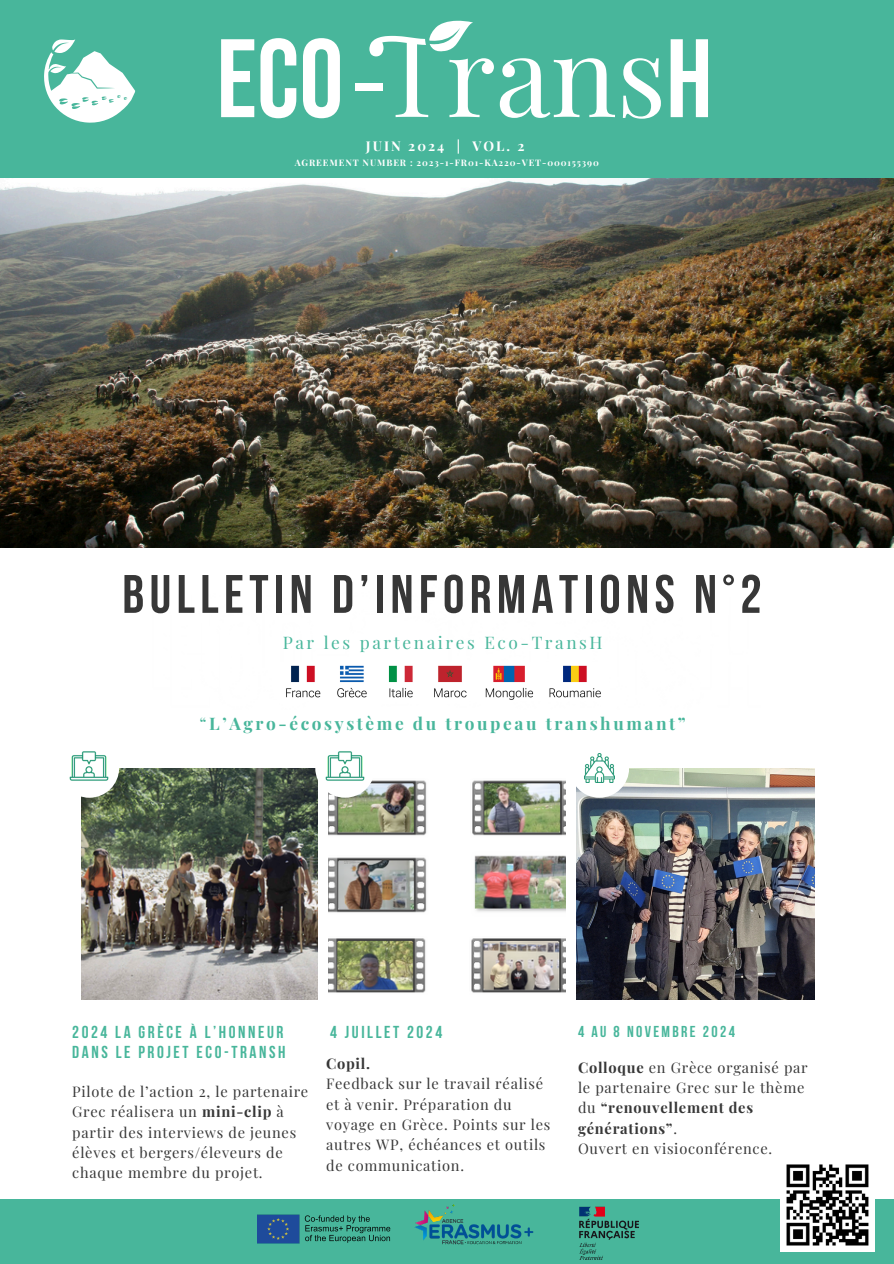
<style>
.page{position:relative;width:894px;height:1264px;background:#fff}
.page>*{position:absolute;margin:0;border:0;box-sizing:border-box;transform-origin:0 0}
.t1{font:700 54px "Bebas Neue";letter-spacing:.1em;color:#373737}
.t2{font:700 17.25px/20.2px "Bebas Neue";letter-spacing:.15em;color:#48b69b}
.t3{font:700 17.25px "Playfair Display";letter-spacing:.15em;color:#48b69b}
.t4{font:17.25px "Playfair Display";letter-spacing:.15em;color:#48b69b}
.t5{font:700 15.75px "Bebas Neue";letter-spacing:.15em;color:#48b69b}
.t6{font:14.55px/20.2px "Playfair Display";letter-spacing:.05em;color:#373737}
.t7{font:700 13.5px "Playfair Display";letter-spacing:.15em;color:#fff}
.t8{font:700 9px "Playfair Display";letter-spacing:.1em;color:#fff}
.s1{font-weight:400}
.s2{font-weight:700}
</style>
<div class="page">
<img style="left:0;top:178px;width:893px;height:369px">
<div style="left:0;top:0;width:893px;height:178px;background:#48b69b"></div>
<img style="left:81px;top:768px;width:236px;height:231px">
<img style="left:329px;top:780px;width:236px;height:213px">
<img style="left:576px;top:768px;width:237px;height:231px">
<div style="left:0;top:1199px;width:893px;height:64px;background:#48b69b"></div>
<div style="left:60px;top:738px;width:59px;height:59px;background:#fff;border-radius:50%"></div>
<img style="left:69px;top:751px;width:40px;height:30px">
<svg style="left:44px;top:39px;width:91px;height:84px"></svg>
<svg style="left:221px;top:39px;width:33px;height:78px"></svg>
<svg style="left:260px;top:38px;width:36px;height:80px"></svg>
<svg style="left:303px;top:38px;width:37px;height:80px"></svg>
<div style="left:355px;top:84px;width:28px;height:7px;background:#fff"></div>
<svg style="left:622px;top:58px;width:38px;height:61px"></svg>
<svg style="left:670px;top:39px;width:37px;height:78px"></svg>
<svg style="left:369px;top:21px;width:246px;height:97px"></svg>
<div style="left:569px;top:738px;width:60px;height:59px;background:#fff;border-radius:50%"></div>
<img style="left:584px;top:753px;width:30px;height:29px">
<img style="left:258px;top:1204px;width:380px;height:55px">
<img style="left:286px;top:665px;width:315px;height:35px">
<img style="left:780px;top:1164px;width:93px;height:87px">
<div style="left:315px;top:738px;width:59px;height:59px;background:#fff;border-radius:50%"></div>
<img style="left:325px;top:751px;width:40px;height:30px">
<h5 class="t7" style="left:366px;top:136px;width:160px">JUIN 2024 | VOL. 2</h5>
<h2 class="t8" style="left:294px;top:156px;width:306px">AGREEMENT NUMBER : 2023-1-FR01-KA220-VET-000155390</h2>
<p class="t1" style="left:122px;top:572px;width:640px">BULLETIN D’INFORMATIONS N°2</p>
<h1 class="t4" style="left:282px;top:630px;width:321px">Par les partenaires Eco-TransH</h1>
<h3 class="t3" style="left:199px;top:711px;width:488px"><span class="s1">“</span>L’Agro-écosystème du troupeau transhumant”</h3>
<p class="t2" style="left:72px;top:1023px;width:215px">2024 LA GRÈCE À L’HONNEUR<br>DANS LE PROJET ECO-TRANSH</p>
<p class="t6" style="left:72px;top:1080px;width:237px">Pilote de l’action 2, le partenaire<br>Grec réalisera un <span class="s2">mini-clip</span> à partir des interviews de jeunes élèves et bergers/éleveurs de chaque membre du projet.</p>
<p class="t2" style="left:330px;top:1023px;width:113px">4 JUILLET 2024</p>
<p class="t6" style="left:326px;top:1053px;width:226px"><span class="s2">Copil.<br></span>Feedback sur le travail réalisé et à venir. Préparation du voyage en Grèce. Points sur les autres WP, échéances et outils de communication.</p>
<h2 class="t5" style="left:578px;top:1024px;width:158px">4 AU 8 NOVEMBRE 2024</h2>
<p class="t6" style="left:578px;top:1056px;width:231px"><span class="s2">Colloque</span> en Grèce organisé par le partenaire Grec sur le thème du <span class="s2">“renouvellement des générations”</span>.<br>Ouvert en visioconférence.</p>
</div>
